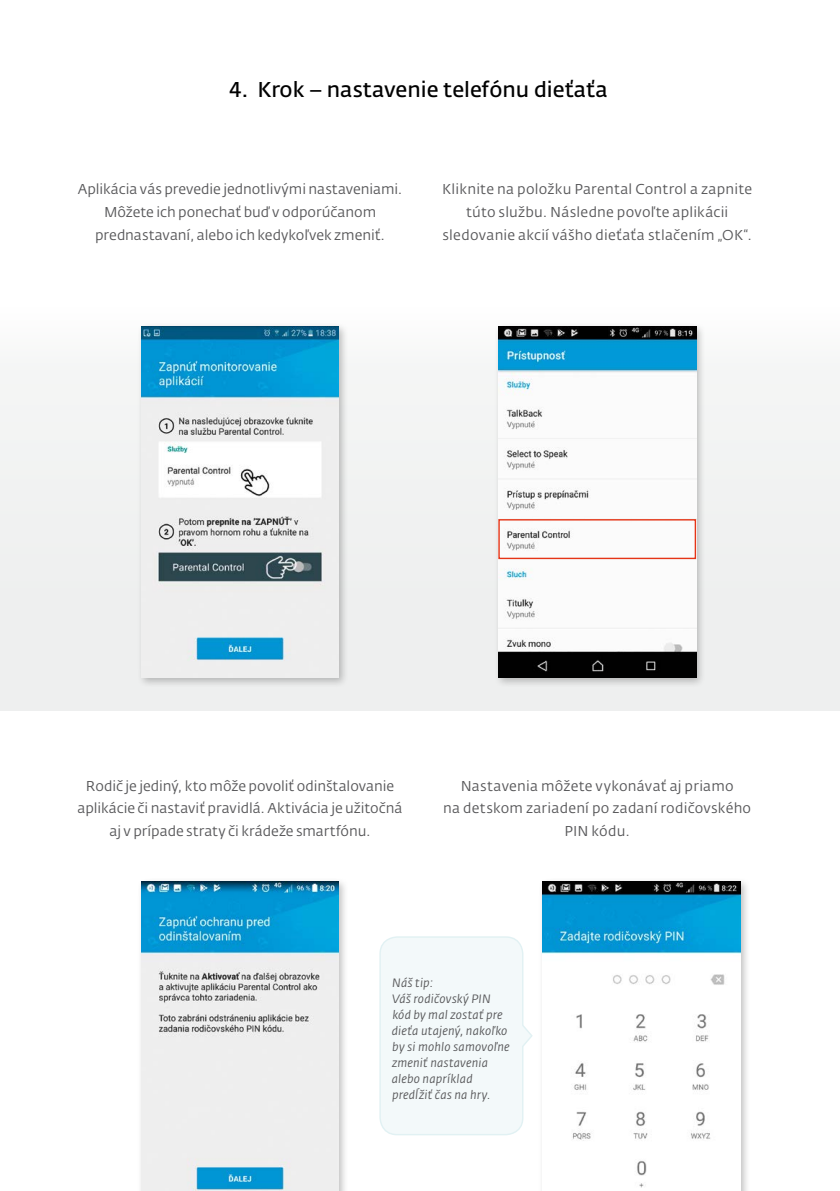
<style>
.page{position:relative;width:840px;height:1191px;background:#fff}
.page>*{position:absolute;margin:0;border:0;box-sizing:border-box;transform-origin:0 0}
.t1{font:600 21.2px "Fedra Sans Alt Pro";color:#000}
.t2{font:14.2px/22.6px "Fedra Sans Alt Pro";letter-spacing:.005em;color:#58585a;text-align:center}
.t3{font:italic 12px/16px "Fedra Sans Alt Pro";letter-spacing:.015em;color:#58585a}
</style>
<div class="page">
<div style="left:0;top:297px;width:839px;height:413px;background:linear-gradient(to right,#f4f5f5,#f4f5f5)"></div>
<div style="left:537px;top:877px;width:213px;height:314px;background:#000;opacity:.25"></div>
<img style="left:542px;top:882px;width:197px;height:309px">
<div style="left:136px;top:322px;width:213px;height:366px;background:#000;opacity:.25"></div>
<img style="left:141px;top:326px;width:198px;height:352px">
<div style="left:136px;top:877px;width:213px;height:314px;background:#000;opacity:.25"></div>
<img style="left:141px;top:882px;width:198px;height:309px">
<div style="left:493px;top:322px;width:213px;height:366px;background:#000;opacity:.25"></div>
<img style="left:498px;top:326px;width:197px;height:352px">
<div style="left:498px;top:519px;width:197px;height:40px;border:1px solid #e53517"></div>
<div style="left:379px;top:936px;width:154px;height:200px;background:#f3f9fa"></div>
<h1 class="t1" style="left:229px;top:76px;width:379px">4. Krok – nastavenie telefónu dieťaťa</h1>
<p class="t2" style="left:78px;top:178px;width:326px">Aplikácia vás prevedie jednotlivými nastaveniami.<br>Môžete ich ponechať buď v odporúčanom prednastavaní, alebo ich kedykoľvek zmeniť.</p>
<p class="t2" style="left:442px;top:178px;width:311px">Kliknite na položku Parental Control a zapnite túto službu. Následne povoľte aplikácii sledovanie akcií vášho dieťaťa stlačením „OK“.</p>
<p class="t2" style="left:77px;top:774px;width:326px">Rodič je jediný, kto môže povoliť odinštalovanie aplikácie či nastaviť pravidlá. Aktivácia je užitočná aj v prípade straty či krádeže smartfónu.</p>
<p class="t2" style="left:443px;top:774px;width:309px">Nastavenia môžete vykonávať aj priamo<br>na detskom zariadení po zadaní rodičovského<br>PIN kódu.</p>
<p class="t3" style="left:391px;top:975px;width:119px">Náš tip:<br>Váš rodičovský PIN kód by mal zostať pre dieťa utajený, nakoľko by si mohlo samovoľne zmeniť nastavenia alebo napríklad predĺžiť čas na hry.</p>
</div>
